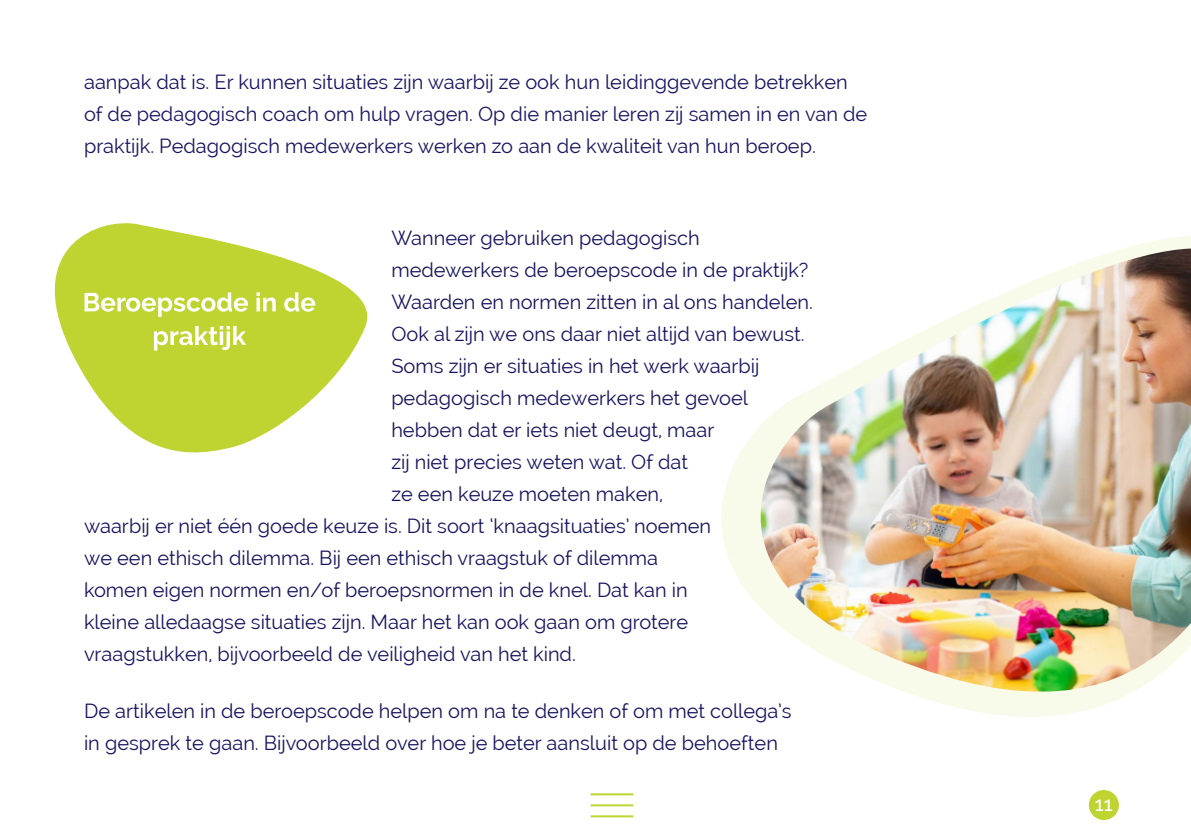
<style>
.page{position:relative;width:1191px;height:840px;background:#fff}
.page>*{position:absolute;margin:0;border:0;box-sizing:border-box;transform-origin:0 0}
.t1{font:700 26px/33.6px "Raleway";color:#fff;text-align:center}
.t2{font:20px/32px "Raleway";color:#16145f}
.t3{font:500 20px "Raleway";color:#fff}
</style>
<div class="page">
<div style="left:1088px;top:789px;width:30px;height:30px;background:#bfd430;border-radius:50%"></div>
<hr style="left:590px;top:792px;width:43px;height:2px;background:#bfd430">
<hr style="left:590px;top:803px;width:43px;height:2px;background:#bfd430">
<hr style="left:590px;top:814px;width:43px;height:2px;background:#bfd430">
<img style="left:721px;top:248px;width:470px;height:466px">
<svg style="left:54px;top:223px;width:314px;height:230px;fill:#bfd430"></svg>
<p class="t2" style="left:84px;top:66px;width:784px">aanpak dat is. Er kunnen situaties zijn waarbij ze ook hun leidinggevende betrekken of de pedagogisch coach om hulp vragen. Op die manier leren zij samen in en van de praktijk. Pedagogisch medewerkers werken zo aan de kwaliteit van hun beroep.</p>
<p class="t2" style="left:391px;top:222px;width:310px">Wanneer gebruiken pedagogisch</p>
<p class="t2" style="left:391px;top:254px;width:418px">medewerkers de beroepscode in de praktijk?</p>
<p class="t2" style="left:391px;top:286px;width:423px">Waarden en normen zitten in al ons handelen.</p>
<p class="t2" style="left:391px;top:318px;width:415px">Ook al zijn we ons daar niet altijd van bewust.</p>
<p class="t2" style="left:391px;top:350px;width:370px">Soms zijn er situaties in het werk waarbij</p>
<p class="t2" style="left:391px;top:382px;width:358px">pedagogisch medewerkers het gevoel</p>
<p class="t2" style="left:391px;top:414px;width:325px">hebben dat er iets niet deugt, maar</p>
<p class="t2" style="left:391px;top:446px;width:298px">zij niet precies weten wat. Of dat</p>
<p class="t2" style="left:391px;top:478px;width:273px">ze een keuze moeten maken,</p>
<p class="t2" style="left:84px;top:510px;width:628px">waarbij er niet één goede keuze is. Dit soort ‘knaagsituaties’ noemen</p>
<p class="t2" style="left:84px;top:542px;width:575px">we een ethisch dilemma. Bij een ethisch vraagstuk of dilemma</p>
<p class="t2" style="left:84px;top:574px;width:605px">komen eigen normen en/of beroepsnormen in de knel. Dat kan in</p>
<p class="t2" style="left:84px;top:606px;width:606px">kleine alledaagse situaties zijn. Maar het kan ook gaan om grotere</p>
<p class="t2" style="left:84px;top:638px;width:493px">vraagstukken, bijvoorbeeld de veiligheid van het kind.</p>
<p class="t2" style="left:84px;top:694px;width:709px">De artikelen in de beroepscode helpen om na te denken of om met collega’s in gesprek te gaan. Bijvoorbeeld over hoe je beter aansluit op de behoeften</p>
<h1 class="t1" style="left:83px;top:285px;width:235px">Beroepscode in de praktijk</h1>
<p class="t3" style="left:1094px;top:791px;width:19px">11</p>
</div>
